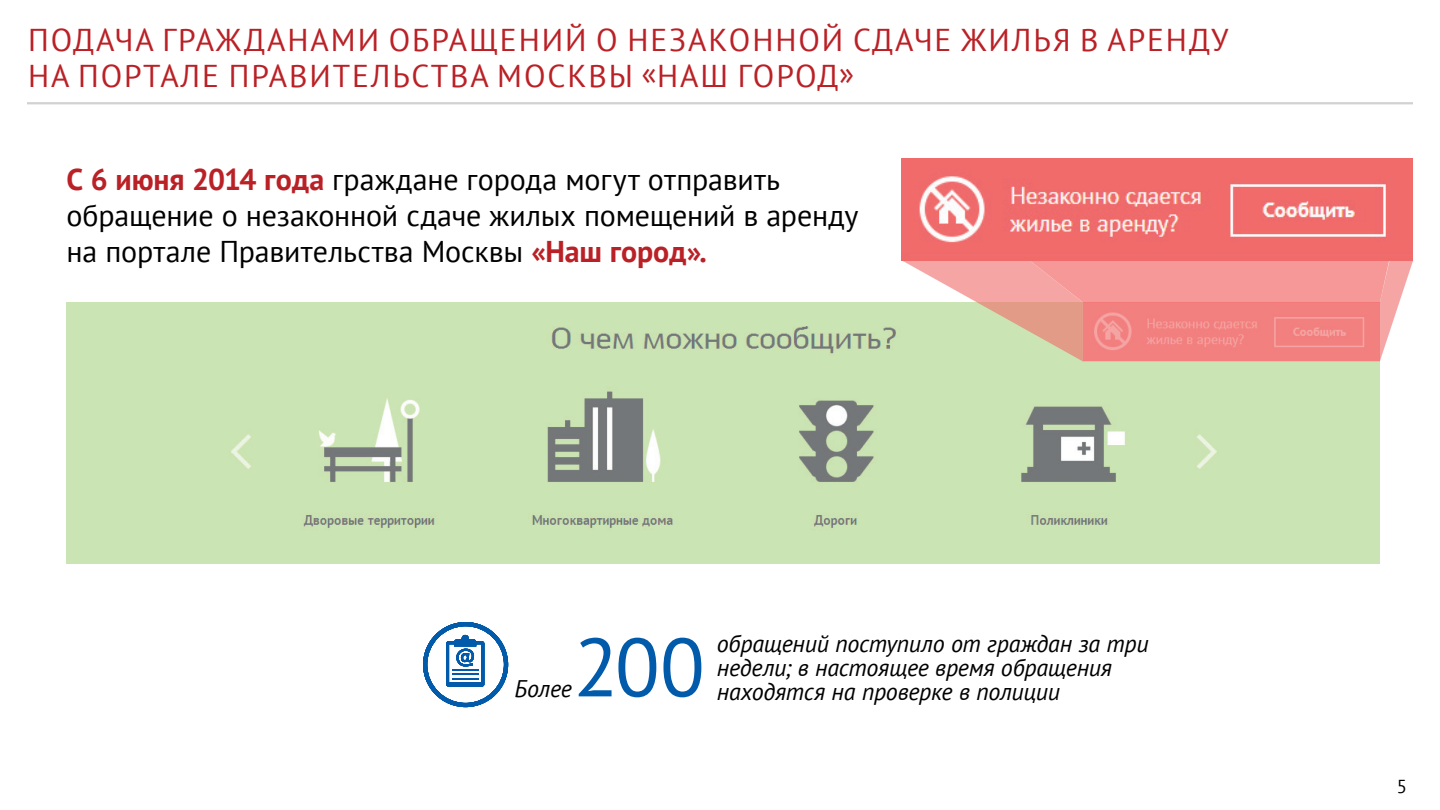
<style>
.page{position:relative;width:1440px;height:810px;background:#fff}
.page>*{position:absolute;margin:0;border:0;box-sizing:border-box;transform-origin:0 0}
.t1{font:82.5px "PT Sans";color:#015aaa}
.t2{font:31.5px/36px "PT Sans";letter-spacing:.06em;color:#ba2126}
.t3{font:30px/36px "PT Sans";letter-spacing:-.005em;color:#000001}
.t4{font:italic 24px/24px "PT Sans";letter-spacing:-.015em;color:#000001}
.t5{font:18.75px "PT Sans";color:#000001}
.s1{font-weight:700;color:#ba2126}
</style>
<div class="page">
<img style="left:67px;top:302px;width:1313px;height:261px">
<hr style="left:27px;top:102px;width:1386px;height:2px;background:#d1d2d4">
<svg style="left:423px;top:622px;width:85px;height:85px"></svg>
<svg style="left:1380px;top:261px;width:33px;height:100px"></svg>
<svg style="left:901px;top:302px;width:182px;height:59px;background:#d1cea6"></svg>
<svg style="left:903px;top:261px;width:509px;height:41px;background:#f6a4a3"></svg>
<img style="left:901px;top:159px;width:512px;height:102px">
<svg style="left:1083px;top:302px;width:297px;height:59px;background:#f28382"></svg>
<p class="t2" style="left:28px;top:21px;width:1202px">ПОДАЧА ГРАЖДАНАМИ ОБРАЩЕНИЙ О НЕЗАКОННОЙ СДАЧЕ ЖИЛЬЯ В АРЕНДУ<br>НА ПОРТАЛЕ ПРАВИТЕЛЬСТВА МОСКВЫ «НАШ ГОРОД»</p>
<p class="t3" style="left:67px;top:161px;width:793px"><span class="s1">С 6 июня 2014 года</span> граждане города могут отправить обращение о незаконной сдаче жилых помещений в аренду на портале Правительства Москвы <span class="s1">«Наш город».</span></p>
<h1 class="t1" style="left:574px;top:614px;width:133px">200</h1>
<p class="t4" style="left:515px;top:676px;width:59px">Более</p>
<p class="t4" style="left:717px;top:631px;width:433px">обращений поступило от граждан за три недели; в настоящее время обращения</p>
<p class="t4" style="left:717px;top:679px;width:345px">находятся на проверке в полиции</p>
<p class="t5" style="left:1397px;top:774px;width:12px">5</p>
<p class="t5" style="left:1399px;top:777px;width:22px">11</p>
</div>
